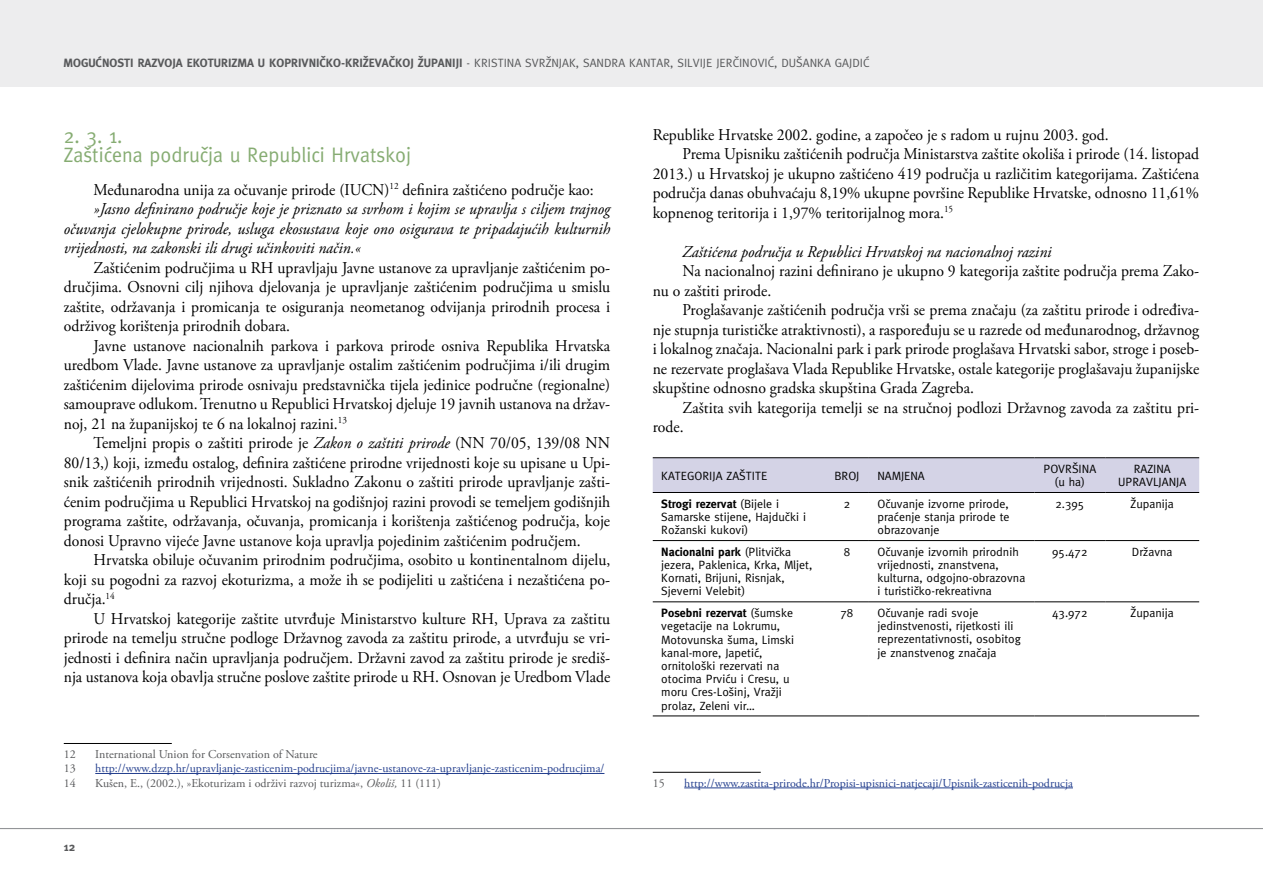
<style>
.page{position:relative;width:1263px;height:893px;background:#fff}
.page>*{position:absolute;margin:0;border:0;box-sizing:border-box;transform-origin:0 0}
.t1{font:21px/19.5px "Meta Skin 29";color:#86ac72;scale:.95 1}
.t2{font:16.5px/19.5px "Adobe Garamond Pro";color:#000;text-align:justify;scale:.95 1}
.t3{font:italic 16.5px "Adobe Garamond Pro";color:#000;scale:.95 1}
.t4{font:12px/13.2px "Meta Skin 29";color:#000}
.t5{font:12px "Adobe Garamond Pro";color:#25408f}
.t6{font:12px "Adobe Garamond Pro";color:#58595b}
.t7{font:12px "Meta Skin 29";color:#58595b}
.t8{font:700 12px "Meta Skin 29";color:#58595b}
.s1{font-style:italic}
.s2{font-weight:700}
</style>
<div class="page">
<div style="left:0;top:0;width:1263px;height:86px;background:#ededee"></div>
<hr style="left:0;top:828px;width:1263px;height:1px;background:#939598">
<hr style="left:64px;top:743px;width:108px;height:1px;background:#000">
<hr style="left:95px;top:773px;width:509px;height:1px;background:#25408f">
<div style="left:653px;top:458px;width:546px;height:34px;background:#d4d3e6"></div>
<hr style="left:653px;top:457px;width:172px;height:1px;background:#000">
<hr style="left:825px;top:457px;width:44px;height:1px;background:#000">
<hr style="left:869px;top:457px;width:165px;height:1px;background:#000">
<hr style="left:1034px;top:457px;width:71px;height:1px;background:#000">
<hr style="left:1105px;top:457px;width:94px;height:1px;background:#000">
<hr style="left:653px;top:492px;width:172px;height:1px;background:#000">
<hr style="left:825px;top:492px;width:44px;height:1px;background:#000">
<hr style="left:869px;top:492px;width:165px;height:1px;background:#000">
<hr style="left:1034px;top:492px;width:71px;height:1px;background:#000">
<hr style="left:1105px;top:492px;width:94px;height:1px;background:#000">
<hr style="left:653px;top:540px;width:172px;height:1px;background:#000">
<hr style="left:825px;top:540px;width:44px;height:1px;background:#000">
<hr style="left:869px;top:540px;width:165px;height:1px;background:#000">
<hr style="left:1034px;top:540px;width:71px;height:1px;background:#000">
<hr style="left:1105px;top:540px;width:94px;height:1px;background:#000">
<hr style="left:653px;top:602px;width:172px;height:1px;background:#000">
<hr style="left:825px;top:602px;width:44px;height:1px;background:#000">
<hr style="left:869px;top:602px;width:165px;height:1px;background:#000">
<hr style="left:1034px;top:602px;width:71px;height:1px;background:#000">
<hr style="left:1105px;top:602px;width:94px;height:1px;background:#000">
<hr style="left:653px;top:716px;width:172px;height:1px;background:#000">
<hr style="left:825px;top:716px;width:44px;height:1px;background:#000">
<hr style="left:869px;top:716px;width:165px;height:1px;background:#000">
<hr style="left:1034px;top:716px;width:71px;height:1px;background:#000">
<hr style="left:1105px;top:716px;width:94px;height:1px;background:#000">
<hr style="left:653px;top:772px;width:108px;height:1px;background:#000">
<hr style="left:684px;top:788px;width:389px;height:1px;background:#25408f">
<p class="t8" style="left:64px;top:56px;width:235px">MOGUĆNOSTI RAZVOJA EKOTURIZMA u Koprivni</p>
<p class="t8" style="left:320px;top:56px;width:83px">čko-križevačkoj</p>
<p class="t8" style="left:418px;top:56px;width:26px">županiji</p>
<p class="t7" style="left:466px;top:56px;width:404px">- Kristina Svržnjak, Sandra Kantar, Silvije Jerčinović, Dušanka Gajdić</p>
<p class="t1" style="left:64px;top:126px;width:367px">2. 3. 1.<br>Zaštićena područja u Republici Hrvatskoj</p>
<p class="t2" style="left:94px;top:180px;width:528px">Međunarodna unija za očuvanje prirode (IUCN)<sup>12</sup> definira zaštićeno područje kao:</p>
<p class="t3" style="left:94px;top:199px;width:545px">»Jasno definirano područje koje je priznato sa svrhom i kojim se upravlja s ciljem trajnog</p>
<p class="t3" style="left:64px;top:219px;width:577px">očuvanja cjelokupne prirode, usluga ekosustava koje ono osigurava te pripadajućih kulturnih</p>
<p class="t3" style="left:64px;top:238px;width:314px">vrijednosti, na zakonski ili drugi učinkoviti način.«</p>
<p class="t2" style="left:64px;top:258px;width:577px;text-indent:30px">Zaštićenim područjima u RH upravljaju Javne ustanove za upravljanje zaštićenim po&shy;dručjima. Osnovni cilj njihova djelovanja je upravljanje zaštićenim područjima u smislu zaštite, održavanja i promicanja te osiguranja neometanog odvijanja prirodnih procesa i održivog korištenja prirodnih dobara.</p>
<p class="t2" style="left:64px;top:336px;width:577px;text-indent:30px">Javne ustanove nacionalnih parkova i parkova prirode osniva Republika Hrvatska uredbom Vlade. Javne ustanove za upravljanje ostalim zaštićenim područjima i/ili drugim zaštićenim dijelovima prirode osnivaju predstavnička tijela jedinice područne (regionalne) samouprave odlukom. Trenutno u Republici Hrvatskoj djeluje 19 javnih ustanova na držav&shy;noj, 21 na županijskoj te 6 na lokalnoj razini.<sup>13</sup></p>
<p class="t2" style="left:64px;top:434px;width:577px;text-indent:30px">Temeljni propis o zaštiti prirode je <span class="s1">Zakon o zaštiti prirode</span> (NN 70/05, 139/08 NN 80/13,) koji, između ostalog, definira zaštićene prirodne vrijednosti koje su upisane u Upi&shy;snik zaštićenih prirodnih vrijednosti. Sukladno Zakonu o zaštiti prirode upravljanje zašti&shy;ćenim područjima u Republici Hrvatskoj na godišnjoj razini provodi se temeljem godišnjih programa zaštite, održavanja, očuvanja, promicanja i korištenja zaštićenog područja, koje donosi Upravno vijeće Javne ustanove koja upravlja pojedinim zaštićenim područjem.</p>
<p class="t2" style="left:64px;top:551px;width:577px;text-indent:30px">Hrvatska obiluje očuvanim prirodnim područjima, osobito u kontinentalnom dijelu, koji su pogodni za razvoj ekoturizma, a može ih se podijeliti u zaštićena i nezaštićena po&shy;dručja.<sup>14</sup></p>
<p class="t2" style="left:64px;top:609px;width:577px;text-indent:30px">U Hrvatskoj kategorije zaštite utvrđuje Ministarstvo kulture RH, Uprava za zaštitu prirode na temelju stručne podloge Državnog zavoda za zaštitu prirode, a utvrđuju se vri&shy;jednosti i definira način upravljanja područjem. Državni zavod za zaštitu prirode je središ&shy;nja ustanova koja obavlja stručne poslove zaštite prirode u RH. Osnovan je Uredbom Vlade</p>
<p class="t6" style="left:64px;top:747px;width:13px">12</p>
<p class="t6" style="left:95px;top:747px;width:224px">International Union for Corsenvation of Nature</p>
<p class="t6" style="left:64px;top:761px;width:13px">13</p>
<p class="t5" style="left:95px;top:761px;width:511px">http://www.dzzp.hr/upravljanje-zasticenim-podrucjima/javne-ustanove-za-upravljanje-zasticenim-podrucjima/</p>
<p class="t6" style="left:64px;top:776px;width:13px">14</p>
<p class="t6" style="left:95px;top:776px;width:347px">Kušen, E., (2002.), »Ekoturizam i održivi razvoj turizma«, <span class="s1">Okoliš,</span> 11 (111)</p>
<p class="t8" style="left:64px;top:839px;width:13px">12</p>
<p class="t2" style="left:653px;top:125px;width:481px">Republike Hrvatske 2002. godine, a započeo je s radom u rujnu 2003. god.</p>
<p class="t2" style="left:682px;top:145px;width:545px">Prema Upisniku zaštićenih područja Ministarstva zaštite okoliša i prirode (14. listopad</p>
<p class="t2" style="left:653px;top:164px;width:577px">2013.) u Hrvatskoj je ukupno zaštićeno 419 područja u različitim kategorijama. Zaštićena</p>
<p class="t2" style="left:653px;top:184px;width:577px">područja danas obuhvaćaju 8,19% ukupne površine Republike Hrvatske, odnosno 11,61%</p>
<p class="t2" style="left:653px;top:203px;width:318px">kopnenog teritorija i 1,97% teritorijalnog mora.<sup>15</sup></p>
<p class="t3" style="left:682px;top:241px;width:390px">Zaštićena područja u Republici Hrvatskoj na nacionalnoj razini</p>
<p class="t2" style="left:653px;top:262px;width:577px;text-indent:30px">Na nacionalnoj razini definirano je ukupno 9 kategorija zaštite područja prema Zako&shy;nu o zaštiti prirode.</p>
<p class="t2" style="left:653px;top:301px;width:577px;text-indent:30px">Proglašavanje zaštićenih područja vrši se prema značaju (za zaštitu prirode i određiva&shy;nje stupnja turističke atraktivnosti), a raspoređuju se u razrede od međunarodnog, državnog i lokalnog značaja. Nacionalni park i park prirode proglašava Hrvatski sabor, stroge i poseb&shy;ne rezervate proglašava Vlada Republike Hrvatske, ostale kategorije proglašavaju županijske skupštine odnosno gradska skupština Grada Zagreba.</p>
<p class="t2" style="left:653px;top:398px;width:577px;text-indent:30px">Zaštita svih kategorija temelji se na stručnoj podlozi Državnog zavoda za zaštitu pri&shy;rode.</p>
<p class="t4" style="left:661px;top:469px;width:40px">KATEGORIJA</p>
<p class="t4" style="left:726px;top:469px;width:13px">ZAŠTITE</p>
<p class="t4" style="left:834px;top:469px;width:14px">BROJ</p>
<p class="t4" style="left:877px;top:469px;width:31px">NAMJENA</p>
<p class="t4" style="left:1054px;top:462px;width:32px;text-indent:-11px">POVRŠINA<br>(u ha)</p>
<p class="t4" style="left:1118px;top:462px;width:42px;text-indent:15px">RAZINA<br>UPRAVLJANJA</p>
<p class="t4" style="left:661px;top:497px;width:146px"><span class="s2">Strogi rezervat</span> (Bijele i<br>Samarske stijene, Hajdučki i<br>Rožanski kukovi)</p>
<p class="t4" style="left:844px;top:497px;width:8px">2</p>
<p class="t4" style="left:877px;top:497px;width:134px;text-align:justify">Očuvanje izvorne prirode, praćenje stanja prirode te obrazovanje</p>
<p class="t4" style="left:1055px;top:497px;width:30px">2.395</p>
<p class="t4" style="left:1130px;top:497px;width:45px">Županija</p>
<p class="t4" style="left:661px;top:545px;width:153px"><span class="s2">Nacionalni park</span> (Plitvička jezera, Paklenica, Krka, Mljet,<br>Kornati, Brijuni, Risnjak,<br>Sjeverni Velebit)</p>
<p class="t4" style="left:844px;top:545px;width:8px">8</p>
<p class="t4" style="left:877px;top:545px;width:149px">Očuvanje izvornih prirodnih vrijednosti, znanstvena, kulturna, odgojno-obrazovna i turističko-rekreativna</p>
<p class="t4" style="left:1052px;top:545px;width:37px">95.472</p>
<p class="t4" style="left:1132px;top:545px;width:42px">Državna</p>
<p class="t4" style="left:661px;top:606px;width:134px"><span class="s2">Posebni rezervat</span> (šumske vegetacije na Lokrumu,<br>Motovunska šuma, Limski kanal-more, Japetić, ornitološki rezervati na otocima Prviću i Cresu, u moru Cres-Lošinj, Vražji prolaz, Zeleni vir…</p>
<p class="t4" style="left:840px;top:606px;width:14px">78</p>
<p class="t4" style="left:877px;top:606px;width:145px">Očuvanje radi svoje jedinstvenosti, rijetkosti ili reprezentativnosti, osobitog je znanstvenog značaja</p>
<p class="t4" style="left:1052px;top:606px;width:37px">43.972</p>
<p class="t4" style="left:1130px;top:606px;width:45px">Županija</p>
<p class="t6" style="left:653px;top:776px;width:13px">15</p>
<p class="t5" style="left:684px;top:776px;width:390px">http://www.zastita-prirode.hr/Propisi-upisnici-natjecaji/Upisnik-zasticenih-podrucja</p>
</div>
